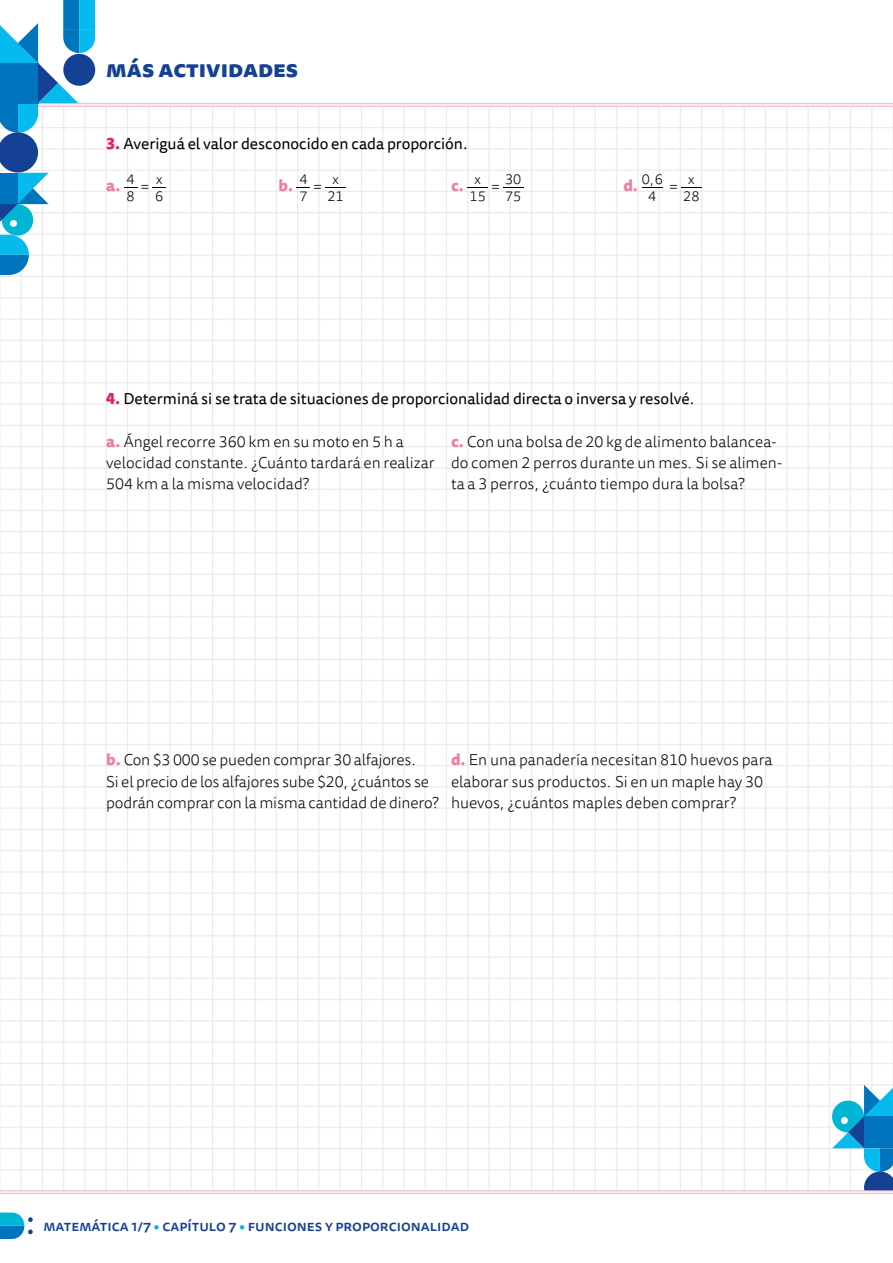
<style>
.page{position:relative;width:893px;height:1263px;background:#fff}
.page>*{position:absolute;margin:0;border:0;box-sizing:border-box;transform-origin:0 0}
.t1{font:800 22.5px "Tisa Sans Pro";color:#144194;scale:1.04 1}
.Subconsigna_abc{font:300 15.75px/21.3px "Tisa Sans Pro";color:#000}
.Consigna_123{font:15.75px "Tisa Sans Pro";color:#000}
.Subconsigna_abc-2{font:800 15.75px "Tisa Sans Pro";color:#ef7da6}
.t2{font:500 15px "Tisa Sans Pro";color:#144194}
.Fraccion_txt_Light{font:300 14.25px "Tisa Sans Pro";color:#000}
.s1{font-weight:800;color:#e61c72}
.s2{font-weight:800;color:#ef7da6}
.s3{color:#00b4d4}
</style>
<div class="page">
<img style="left:0;top:107px;width:893px;height:1083px">
<svg style="left:832px;top:1085px;width:61px;height:105px"></svg>
<hr style="left:0;top:103px;width:893px;height:1px;background:#f5b4d2">
<hr style="left:0;top:106px;width:893px;height:1px;background:#f5b4d2">
<svg style="left:0;top:235px;width:29px;height:40px"></svg>
<div style="left:2px;top:204px;width:31px;height:32px;background:#00b4d4;border-radius:50%"></div>
<div style="left:10px;top:220px;width:7px;height:7px;background:#fff;border-radius:50%"></div>
<svg style="left:0;top:0;width:95px;height:223px"></svg>
<div style="left:63px;top:54px;width:32px;height:32px;background:#144194;border-radius:50%"></div>
<svg style="left:124px;top:187px;width:14px;height:1px"></svg>
<svg style="left:152px;top:187px;width:14px;height:1px"></svg>
<svg style="left:297px;top:187px;width:13px;height:1px"></svg>
<svg style="left:325px;top:187px;width:21px;height:1px"></svg>
<svg style="left:467px;top:187px;width:21px;height:1px"></svg>
<svg style="left:503px;top:187px;width:21px;height:1px"></svg>
<svg style="left:642px;top:187px;width:21px;height:1px"></svg>
<svg style="left:681px;top:187px;width:21px;height:1px"></svg>
<svg style="left:0;top:1212px;width:33px;height:27px"></svg>
<hr style="left:0;top:1190px;width:893px;height:1px;background:#f5b4d2">
<hr style="left:0;top:1193px;width:893px;height:1px;background:#f5b4d2">
<h1 class="t1" style="left:106px;top:52px;width:186px">más actividades</h1>
<p class="Consigna_123" style="left:106px;top:133px;width:364px"><span class="s1">3.</span> Averiguá el valor desconocido en cada proporción.</p>
<p class="Subconsigna_abc-2" style="left:106px;top:174px;width:16px">a.</p>
<p class="Fraccion_txt_Light" style="left:505px;top:170px;width:18px">30</p>
<p class="Fraccion_txt_Light" style="left:505px;top:187px;width:18px">75</p>
<p class="Fraccion_txt_Light" style="left:127px;top:170px;width:10px">4</p>
<p class="Fraccion_txt_Light" style="left:127px;top:187px;width:10px">8</p>
<p class="Fraccion_txt_Light" style="left:299px;top:170px;width:10px">4</p>
<p class="Fraccion_txt_Light" style="left:299px;top:187px;width:10px">7</p>
<p class="Fraccion_txt_Light" style="left:156px;top:170px;width:8px">x</p>
<p class="Fraccion_txt_Light" style="left:155px;top:187px;width:10px">6</p>
<p class="Fraccion_txt_Light" style="left:332px;top:170px;width:8px">x</p>
<p class="Fraccion_txt_Light" style="left:327px;top:187px;width:18px">21</p>
<p class="Fraccion_txt_Light" style="left:474px;top:170px;width:8px">x</p>
<p class="Fraccion_txt_Light" style="left:470px;top:187px;width:18px">15</p>
<p class="Subconsigna_abc-2" style="left:279px;top:174px;width:17px">b.</p>
<p class="Subconsigna_abc-2" style="left:451px;top:174px;width:15px">c.</p>
<p class="Subconsigna_abc" style="left:140px;top:176px;width:10px">=</p>
<p class="Subconsigna_abc" style="left:313px;top:176px;width:10px">=</p>
<p class="Subconsigna_abc" style="left:491px;top:176px;width:10px">=</p>
<p class="Subconsigna_abc-2" style="left:623px;top:174px;width:17px">d.</p>
<p class="Fraccion_txt_Light" style="left:642px;top:170px;width:23px">0,6</p>
<p class="Fraccion_txt_Light" style="left:648px;top:187px;width:10px">4</p>
<p class="Fraccion_txt_Light" style="left:688px;top:170px;width:8px">x</p>
<p class="Fraccion_txt_Light" style="left:683px;top:187px;width:18px">28</p>
<p class="Subconsigna_abc" style="left:669px;top:176px;width:10px">=</p>
<p class="Consigna_123" style="left:106px;top:388px;width:590px"><span class="s1">4.</span> Determiná si se trata de situaciones de proporcionalidad directa o inversa y resolvé.</p>
<p class="Subconsigna_abc" style="left:106px;top:431px;width:330px"><span class="s2">a.</span> Ángel recorre 360 km en su moto en 5 h a velocidad constante. ¿Cuánto tardará en realizar<br>504 km a la misma velocidad?</p>
<p class="Subconsigna_abc" style="left:451px;top:431px;width:333px"><span class="s2">c.</span> Con una bolsa de 20 kg de alimento balancea&shy;do comen 2 perros durante un mes. Si se alimen&shy;ta a 3 perros, ¿cuánto tiempo dura la bolsa?</p>
<p class="Subconsigna_abc" style="left:106px;top:750px;width:334px"><span class="s2">b.</span> Con $3 000 se pueden comprar 30 alfajores.<br>Si el precio de los alfajores sube $20, ¿cuántos se podrán comprar con la misma cantidad de dinero?</p>
<p class="Subconsigna_abc" style="left:451px;top:750px;width:323px"><span class="s2">d.</span> En una panadería necesitan 810 huevos para elaborar sus productos. Si en un maple hay 30 huevos, ¿cuántos maples deben comprar?</p>
<p class="t2" style="left:43px;top:1215px;width:427px">Matemática 1/7 <span class="s3">•</span> capítulo 7 <span class="s3">•</span> Funciones y proporcionalidad</p>
</div>
